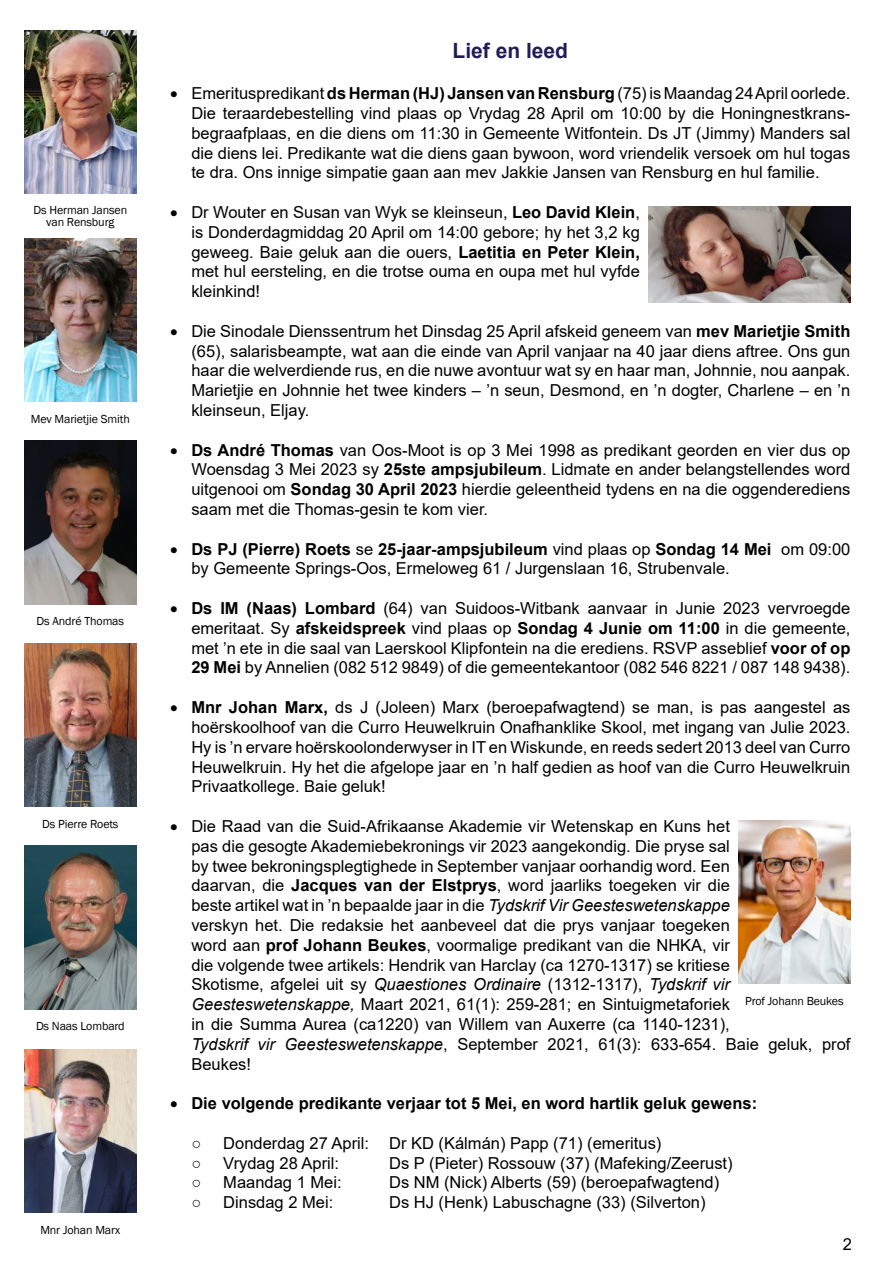
<style>
.page{position:relative;width:893px;height:1263px;background:#fff}
.page>*{position:absolute;margin:0;border:0;box-sizing:border-box;transform-origin:0 0}
.t1{font:700 21px "Arial";color:#201c57}
.t2{font:16.5px/19.8px "Arial";color:#000;text-align:justify}
.t3{font:700 16.5px "Arial";color:#000}
.t4{font:12px/12px "Franklin Gothic";letter-spacing:-.01em;color:#000;text-align:center}
.s1{font-weight:700}
.s2{font-style:italic}
</style>
<div class="page">
<img style="left:24px;top:1049px;width:112px;height:164px">
<img style="left:24px;top:238px;width:112px;height:163px">
<img style="left:738px;top:820px;width:112px;height:164px">
<img style="left:24px;top:441px;width:112px;height:163px">
<img style="left:24px;top:643px;width:112px;height:164px">
<img style="left:24px;top:846px;width:112px;height:163px">
<img style="left:24px;top:31px;width:112px;height:163px">
<img style="left:648px;top:206px;width:202px;height:96px">
<p class="t4" style="left:34px;top:204px;width:95px">Ds Herman Jansen van Rensburg</p>
<p class="t4" style="left:31px;top:413px;width:100px">Mev Marietjie Smith</p>
<p class="t4" style="left:37px;top:615px;width:89px">Ds André Thomas</p>
<p class="t4" style="left:42px;top:818px;width:78px">Ds Pierre Roets</p>
<p class="t4" style="left:36px;top:1021px;width:90px">Ds Naas Lombard</p>
<p class="t4" style="left:40px;top:1224px;width:82px">Mnr Johan Marx</p>
<p class="t1" style="left:452px;top:36px;width:117px">Lief en leed</p>
<p class="t2" style="left:191px;top:83px;width:661px;text-indent:-21px">• Emerituspredikant <span class="s1">ds Herman (HJ) Jansen van Rensburg</span> (75) is Maandag 24 April oorlede.<br>Die teraardebestelling vind plaas op Vrydag 28 April om 10:00 by die Honingnestkrans&shy;begraafplaas, en die diens om 11:30 in Gemeente Witfontein. Ds JT (Jimmy) Manders sal die diens lei. Predikante wat die diens gaan bywoon, word vriendelik versoek om hul togas te dra. Ons innige simpatie gaan aan mev Jakkie Jansen van Rensburg en hul familie.</p>
<p class="t2" style="left:191px;top:202px;width:450px;text-indent:-21px">• Dr Wouter en Susan van Wyk se kleinseun, <span class="s1">Leo David Klein</span>, is Donderdagmiddag 20 April om 14:00 gebore; hy het 3,2 kg geweeg. Baie geluk aan die ouers, <span class="s1">Laetitia en Peter Klein, </span>met hul eersteling, en die trotse ouma en oupa met hul vyfde kleinkind!</p>
<p class="t2" style="left:191px;top:321px;width:661px;text-indent:-21px">• Die Sinodale Dienssentrum het Dinsdag 25 April afskeid geneem van <span class="s1">mev Marietjie Smith </span>(65), salarisbeampte, wat aan die einde van April vanjaar na 40 jaar diens aftree. Ons gun haar die welverdiende rus, en die nuwe avontuur wat sy en haar man, Johnnie, nou aanpak.<br>Marietjie en Johnnie het twee kinders – ’n seun, Desmond, en ’n dogter, Charlene – en ’n kleinseun, Eljay.</p>
<p class="t2" style="left:191px;top:440px;width:661px;text-indent:-21px">• <span class="s1">Ds André Thomas</span> van Oos-Moot is op 3 Mei 1998 as predikant georden en vier dus op Woensdag 3 Mei 2023 sy <span class="s1">25ste ampsjubileum</span>. Lidmate en ander belangstellendes word uitgenooi om <span class="s1">Sondag 30 April 2023</span> hierdie geleentheid tydens en na die oggenderediens saam met die Thomas-gesin te kom vier.</p>
<p class="t2" style="left:191px;top:539px;width:660px;text-indent:-21px">• <span class="s1">Ds PJ (Pierre) Roets</span> se <span class="s1">25-jaar-ampsjubileum</span> vind plaas op <span class="s1">Sondag 14 Mei</span> om 09:00 by Gemeente Springs-Oos, Ermeloweg 61 / Jurgenslaan 16, Strubenvale.</p>
<p class="t2" style="left:191px;top:598px;width:661px;text-indent:-21px">• <span class="s1">Ds IM (Naas) Lombard</span> (64) van Suidoos-Witbank aanvaar in Junie 2023 vervroegde emeritaat. Sy <span class="s1">afskeidspreek</span> vind plaas op <span class="s1">Sondag 4 Junie om 11:00</span> in die gemeente, met ’n ete in die saal van Laerskool Klipfontein na die erediens. RSVP asseblief <span class="s1">voor of op 29 Mei</span> by Annelien (082 512 9849) of die gemeentekantoor (082 546 8221 / 087 148 9438).</p>
<p class="t2" style="left:191px;top:697px;width:661px;text-indent:-21px">• <span class="s1">Mnr Johan Marx,</span> ds J (Joleen) Marx (beroepafwagtend) se man, is pas aangestel as hoërskoolhoof van die Curro Heuwelkruin Onafhanklike Skool, met ingang van Julie 2023.<br>Hy is ’n ervare hoërskoolonderwyser in IT en Wiskunde, en reeds sedert 2013 deel van Curro Heuwelkruin. Hy het die afgelope jaar en ’n half gedien as hoof van die Curro Heuwelkruin Privaatkollege. Baie geluk!</p>
<p class="t2" style="left:191px;top:816px;width:661px;text-align:left;text-indent:-21px">• Die Raad van die Suid-Afrikaanse Akademie vir Wetenskap en Kuns het<br>pas die gesogte Akademiebekronings vir 2023 aangekondig. Die pryse sal<br>by twee bekroningsplegtighede in September vanjaar oorhandig word. Een<br>daarvan, die <span class="s1">Jacques van der Elstprys</span>, word jaarliks toegeken vir die<br>beste artikel wat in ’n bepaalde jaar in die <span class="s2">Tydskrif Vir Geesteswetenskappe<br></span>verskyn het. Die redaksie het aanbeveel dat die prys vanjaar toegeken<br>word aan <span class="s1">prof Johann Beukes</span>, voormalige predikant van die NHKA, vir<br>die volgende twee artikels: Hendrik van Harclay (ca 1270-1317) se kritiese<br>Skotisme, afgelei uit sy <span class="s2">Quaestiones Ordinaire</span> (1312-1317), <span class="s2">Tydskrif vir Geesteswetenskappe,</span> Maart 2021, 61(1): 259-281; en Sintuigmetaforiek<br>in die Summa Aurea (ca1220) van Willem van Auxerre (ca 1140-1231),<br><span class="s2">Tydskrif vir Geesteswetenskappe</span>, September 2021, 61(3): 633-654. Baie geluk, prof Beukes!</p>
<p class="t3" style="left:170px;top:1092px;width:589px">• Die volgende predikante verjaar tot 5 Mei, en word hartlik geluk gewens:</p>
<p class="t2" style="left:191px;top:1133px;width:472px">○ Donderdag 27 April: Dr KD (Kálmán) Papp (71) (emeritus)</p>
<p class="t2" style="left:191px;top:1153px;width:149px">○ Vrydag 28 April:</p>
<p class="t2" style="left:389px;top:1153px;width:345px">Ds P (Pieter) Rossouw (37) (Mafeking/Zeerust)</p>
<p class="t2" style="left:191px;top:1172px;width:152px">○ Maandag 1 Mei:</p>
<p class="t2" style="left:389px;top:1172px;width:332px">Ds NM (Nick) Alberts (59) (beroepafwagtend)</p>
<p class="t2" style="left:191px;top:1192px;width:143px">○ Dinsdag 2 Mei:</p>
<p class="t2" style="left:389px;top:1192px;width:318px">Ds HJ (Henk) Labuschagne (33) (Silverton)</p>
<p class="t4" style="left:745px;top:995px;width:100px">Prof Johann Beukes</p>
<p class="t2" style="left:843px;top:1234px;width:11px">2</p>
</div>
